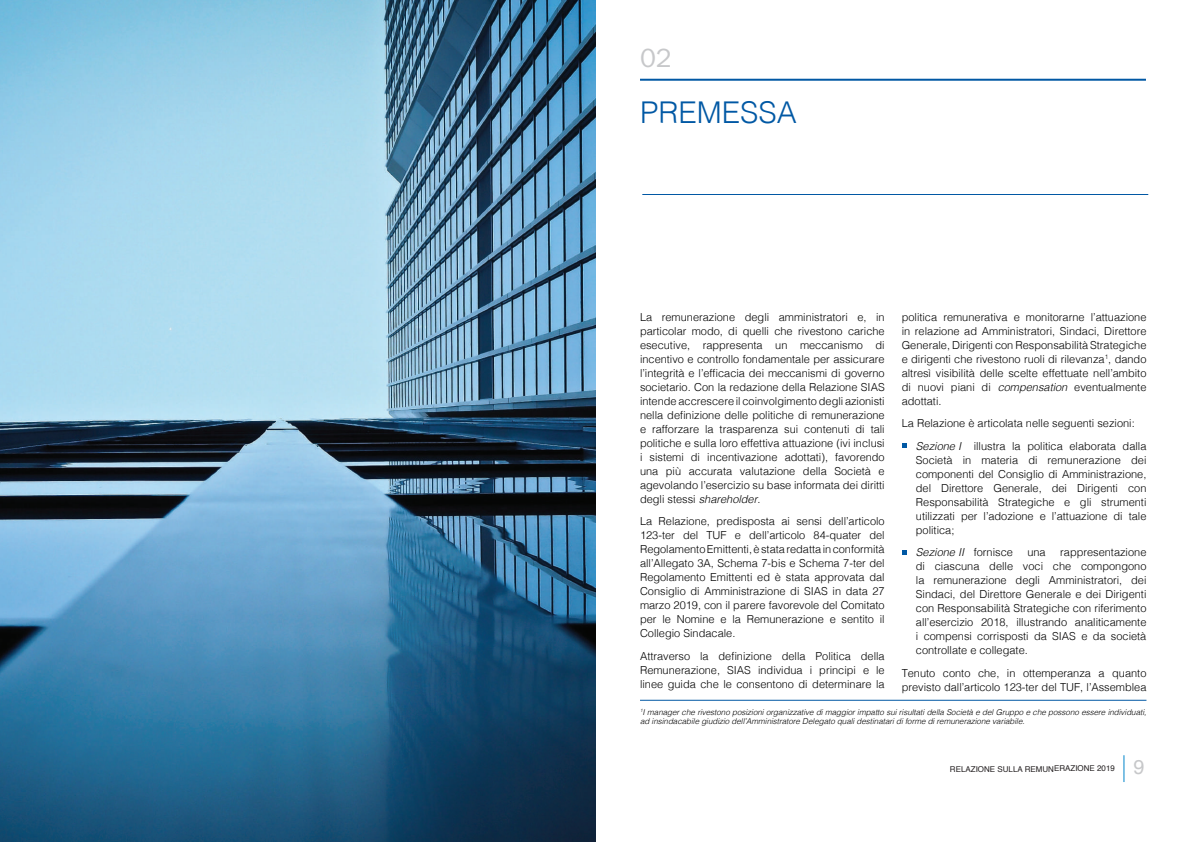
<style>
.page{position:relative;width:1191px;height:842px;background:#fff}
.page>*{position:absolute;margin:0;border:0;box-sizing:border-box;transform-origin:0 0}
.t1{font:300 30px "Helvetica";color:#0158a4}
.t2{font:27.2px "Franklin Gothic FS";color:#c7c8ca}
.t3{font:20px "Helvetica";color:#c7c8ca}
.t4{font:300 11px/14px "Helvetica";color:#000;text-align:justify}
.t5{font:italic 300 11px "Helvetica";color:#000}
.t6{font:italic 300 8px/9.6px "Helvetica";color:#000}
.t7{font:8px "Helvetica";letter-spacing:-.01em;color:#231f20}
.s1{font-style:italic}
.s2{font-style:normal}
</style>
<div class="page">
<svg style="left:1123px;top:755px;width:1px;height:27px"></svg>
<img style="left:0;top:0;width:595px;height:842px">
<hr style="left:642px;top:194px;width:506px;height:1px;background:#0158a4">
<hr style="left:640px;top:79px;width:506px;height:2px;background:#0158a4">
<svg style="left:902px;top:444px;width:4px;height:4px"></svg>
<svg style="left:902px;top:550px;width:4px;height:4px"></svg>
<hr style="left:640px;top:700px;width:506px;height:1px;background:#0158a4">
<h2 class="t2" style="left:640px;top:43px;width:33px">02</h2>
<h1 class="t1" style="left:640px;top:100px;width:158px">PREMESSA</h1>
<p class="t4" style="left:640px;top:311px;width:246px">La remunerazione degli amministratori e, in particolar modo, di quelli che rivestono cariche esecutive, rappresenta un meccanismo di incentivo e controllo fondamentale per assicurare l’integrità e l’efficacia dei meccanismi di governo societario. Con la redazione della Relazione SIAS intende accrescere il coinvolgimento degli azionisti nella definizione delle politiche di remunerazione e rafforzare la trasparenza sui contenuti di tali politiche e sulla loro effettiva attuazione (ivi inclusi i sistemi di incentivazione adottati), favorendo una più accurata valutazione della Società e agevolando l’esercizio su base informata dei diritti degli stessi <span class="s1">shareholder</span>.</p>
<p class="t4" style="left:640px;top:515px;width:246px">La Relazione, predisposta ai sensi dell’articolo 123-ter del TUF e dell’articolo 84-quater del Regolamento Emittenti, è stata redatta in conformità all’Allegato 3A, Schema 7-bis e Schema 7-ter del Regolamento Emittenti ed è stata approvata dal Consiglio di Amministrazione di SIAS in data 27 marzo 2019, con il parere favorevole del Comitato per le Nomine e la Remunerazione e sentito il Collegio Sindacale.</p>
<p class="t4" style="left:640px;top:650px;width:246px">Attraverso la definizione della Politica della Remunerazione, SIAS individua i principi e le linee guida che le consentono di determinare la</p>
<p class="t4" style="left:901px;top:311px;width:246px">politica remunerativa e monitorarne l’attuazione in relazione ad Amministratori, Sindaci, Direttore Generale, Dirigenti con Responsabilità Strategiche e dirigenti che rivestono ruoli di rilevanza<sup>1</sup>, dando altresì visibilità delle scelte effettuate nell’ambito di nuovi piani di <span class="s1">compensation</span> eventualmente adottati.</p>
<p class="t4" style="left:916px;top:413px;width:232px;line-height:22.5px;text-indent:-14px">La Relazione è articolata nelle seguenti sezioni:<br><span class="s1">Sezione I</span> illustra la politica elaborata dalla</p>
<p class="t4" style="left:916px;top:454px;width:232px">Società in materia di remunerazione dei componenti del Consiglio di Amministrazione, del Direttore Generale, dei Dirigenti con Responsabilità Strategiche e gli strumenti utilizzati per l’adozione e l’attuazione di tale politica;</p>
<p class="t5" style="left:916px;top:548px;width:98px">Sezione II <span class="s2">fornisce</span></p>
<p class="t4" style="left:1027px;top:546px;width:20px">una</p>
<p class="t4" style="left:916px;top:546px;width:232px;text-indent:144px">rappresentazione di ciascuna delle voci che compongono la remunerazione degli Amministratori, dei Sindaci, del Direttore Generale e dei Dirigenti con Responsabilità Strategiche con riferimento all’esercizio 2018, illustrando analiticamente i compensi corrisposti da SIAS e da società controllate e collegate.</p>
<p class="t4" style="left:901px;top:667px;width:246px">Tenuto conto che, in ottemperanza a quanto previsto dall’articolo 123-ter del TUF, l’Assemblea</p>
<p class="t6" style="left:640px;top:707px;width:508px"><sup>1</sup>I manager che rivestono posizioni organizzative di maggior impatto sui risultati della Società e del Gruppo e che possono essere individuati, ad insindacabile giudizio dell’Amministratore Delegato quali destinatari di forme di remunerazione variabile.</p>
<p class="t7" style="left:950px;top:765px;width:167px">RELAZIONE SULLA REMUNERAZIONE 2019</p>
<h3 class="t3" style="left:1133px;top:758px;width:13px">9</h3>
</div>
